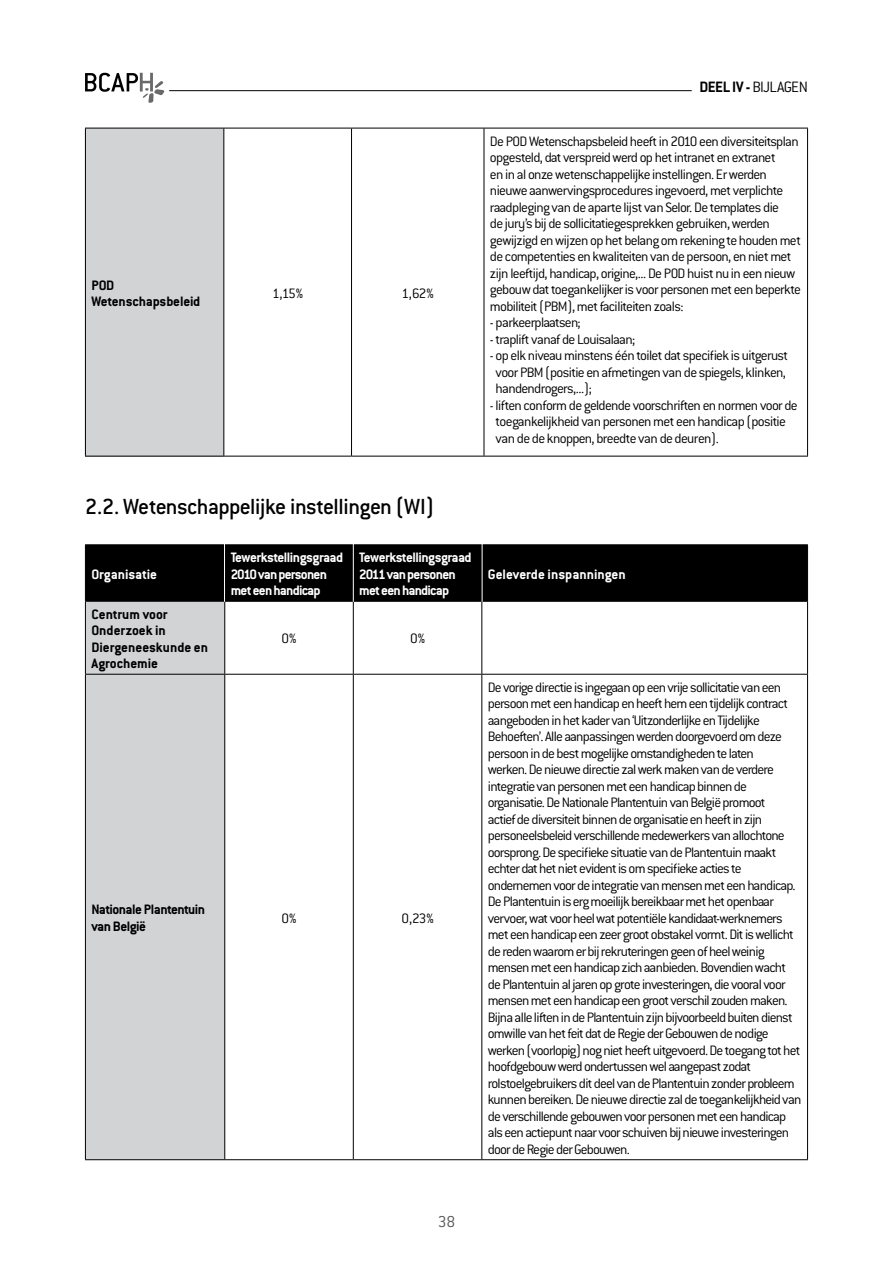
<style>
.page{position:relative;width:893px;height:1263px;background:#fff}
.page>*{position:absolute;margin:0;border:0;box-sizing:border-box;transform-origin:0 0}
.t1{font:500 24px "Conduit ITC";letter-spacing:-.015em;color:#000}
.t2{font:300 17.4px "Conduit ITC";color:#58595b}
.t3{font:300 16.5px "Conduit ITC";letter-spacing:-.045em;color:#000}
.t4{font:300 15px/16.5px "Conduit ITC";letter-spacing:-.05em;color:#000}
.t5{font:700 15px/16.5px "Conduit ITC";letter-spacing:-.05em;color:#fff}
.t6{font:700 15px/16.5px "Conduit ITC";color:#000}
.t7{font:700 15px/16.5px "Conduit ITC";letter-spacing:-.035em;color:#000}
.t8{font:700 15px "Conduit ITC";color:#fff}
.s1{font-weight:700}
</style>
<div class="page">
<div style="left:85px;top:128px;width:139px;height:328px;background:#d1d3d4"></div>
<hr style="left:85px;top:128px;width:1px;height:328px;background:#000">
<hr style="left:85px;top:128px;width:139px;height:1px;background:#000">
<hr style="left:85px;top:456px;width:139px;height:1px;background:#000">
<hr style="left:223px;top:128px;width:1px;height:328px;background:#000">
<hr style="left:224px;top:128px;width:128px;height:1px;background:#000">
<hr style="left:224px;top:456px;width:128px;height:1px;background:#000">
<hr style="left:351px;top:128px;width:1px;height:328px;background:#000">
<hr style="left:352px;top:128px;width:132px;height:1px;background:#000">
<hr style="left:352px;top:456px;width:132px;height:1px;background:#000">
<hr style="left:484px;top:128px;width:1px;height:328px;background:#000">
<hr style="left:484px;top:128px;width:324px;height:1px;background:#000">
<hr style="left:807px;top:128px;width:1px;height:328px;background:#000">
<hr style="left:484px;top:456px;width:324px;height:1px;background:#000">
<div style="left:86px;top:545px;width:721px;height:56px;background:#000"></div>
<div style="left:86px;top:602px;width:138px;height:557px;background:#d1d3d4"></div>
<hr style="left:85px;top:545px;width:1px;height:56px;background:#000">
<hr style="left:85px;top:544px;width:140px;height:1px;background:#000">
<hr style="left:225px;top:544px;width:128px;height:1px;background:#000">
<hr style="left:353px;top:544px;width:129px;height:1px;background:#000">
<hr style="left:481px;top:545px;width:1px;height:56px;background:#000">
<hr style="left:482px;top:544px;width:326px;height:1px;background:#000">
<hr style="left:807px;top:545px;width:1px;height:56px;background:#000">
<hr style="left:85px;top:602px;width:1px;height:72px;background:#000">
<hr style="left:85px;top:601px;width:140px;height:1px;background:#000">
<hr style="left:224px;top:602px;width:1px;height:72px;background:#000">
<hr style="left:225px;top:601px;width:128px;height:1px;background:#000">
<hr style="left:353px;top:602px;width:1px;height:72px;background:#000">
<hr style="left:353px;top:601px;width:129px;height:1px;background:#000">
<hr style="left:481px;top:602px;width:1px;height:72px;background:#000">
<hr style="left:482px;top:601px;width:326px;height:1px;background:#000">
<hr style="left:807px;top:602px;width:1px;height:72px;background:#000">
<hr style="left:85px;top:675px;width:1px;height:484px;background:#000">
<hr style="left:85px;top:674px;width:140px;height:1px;background:#000">
<hr style="left:85px;top:1159px;width:140px;height:1px;background:#000">
<hr style="left:224px;top:675px;width:1px;height:484px;background:#000">
<hr style="left:225px;top:674px;width:128px;height:1px;background:#000">
<hr style="left:225px;top:1159px;width:128px;height:1px;background:#000">
<hr style="left:353px;top:675px;width:1px;height:484px;background:#000">
<hr style="left:353px;top:674px;width:129px;height:1px;background:#000">
<hr style="left:353px;top:1159px;width:129px;height:1px;background:#000">
<hr style="left:481px;top:675px;width:1px;height:484px;background:#000">
<hr style="left:482px;top:674px;width:326px;height:1px;background:#000">
<hr style="left:807px;top:675px;width:1px;height:484px;background:#000">
<hr style="left:482px;top:1159px;width:326px;height:1px;background:#000">
<hr style="left:224px;top:542px;width:1px;height:60px;background:#fff">
<hr style="left:353px;top:542px;width:1px;height:60px;background:#fff">
<hr style="left:482px;top:542px;width:1px;height:60px;background:#fff">
<hr style="left:169px;top:90px;width:523px;height:1px;background:#000">
<svg style="left:85px;top:73px;width:80px;height:30px"></svg>
<p class="t6" style="left:91px;top:276px;width:110px">POD<br>Wetenschapsbeleid</p>
<p class="t4" style="left:272px;top:285px;width:33px">1,15%</p>
<p class="t4" style="left:402px;top:285px;width:34px">1,62%</p>
<p class="t3" style="left:699px;top:78px;width:110px"><span class="s1">Deel IV -</span> BIJLAGEN</p>
<p class="t4" style="left:490px;top:133px;width:313px">De POD Wetenschapsbeleid heeft in 2010 een diversiteitsplan opgesteld, dat verspreid werd op het intranet en extranet<br>en in al onze wetenschappelijke instellingen. Er werden nieuwe aanwervingsprocedures ingevoerd, met verplichte raadpleging van de aparte lijst van Selor. De templates die<br>de jury’s bij de sollicitatiegesprekken gebruiken, werden gewijzigd en wijzen op het belang om rekening te houden met de competenties en kwaliteiten van de persoon, en niet met zijn leeftijd, handicap, origine,... De POD huist nu in een nieuw gebouw dat toegankelijker is voor personen met een beperkte mobiliteit (PBM ), met faciliteiten zoals:</p>
<p class="t4" style="left:490px;top:314px;width:92px">- parkeerplaatsen;</p>
<p class="t4" style="left:490px;top:331px;width:147px">- traplift vanaf de Louisalaan;</p>
<p class="t4" style="left:496px;top:347px;width:294px;text-indent:-6px">- op elk niveau minstens één toilet dat specifiek is uitgerust voor PBM (positie en afmetingen van de spiegels, klinken, handendrogers,...);</p>
<p class="t4" style="left:496px;top:397px;width:304px;text-indent:-6px">- liften conform de geldende voorschriften en normen voor de toegankelijkheid van personen met een handicap (positie van de de knoppen, breedte van de deuren).</p>
<h1 class="t1" style="left:85px;top:493px;width:351px">2.2. Wetenschappelijke instellingen (WI)</h1>
<p class="t5" style="left:91px;top:565px;width:67px">Organisatie</p>
<p class="t6" style="left:91px;top:605px;width:118px">Centrum voor<br>Onderzoek in<br>Diergeneeskunde en<br>Agrochemie</p>
<p class="t5" style="left:231px;top:549px;width:114px">Tewerkstellingsgraad<br>2010 van personen met een handicap</p>
<p class="t5" style="left:359px;top:549px;width:114px">Tewerkstellingsgraad<br>2011 van personen met een handicap</p>
<p class="t4" style="left:282px;top:630px;width:16px">0%</p>
<p class="t4" style="left:410px;top:630px;width:16px">0%</p>
<p class="t7" style="left:91px;top:901px;width:115px">Nationale Plantentuin van België</p>
<p class="t4" style="left:282px;top:910px;width:16px">0%</p>
<p class="t4" style="left:401px;top:910px;width:34px">0,23%</p>
<p class="t8" style="left:488px;top:565px;width:140px">Geleverde inspanningen</p>
<p class="t4" style="left:488px;top:679px;width:315px">De vorige directie is ingegaan op een vrije sollicitatie van een persoon met een handicap en heeft hem een tijdelijk contract aangeboden in het kader van ‘Uitzonderlijke en Tijdelijke Behoeften’. Alle aanpassingen werden doorgevoerd om deze persoon in de best mogelijke omstandigheden te laten<br>werken. De nieuwe directie zal werk maken van de verdere integratie van personen met een handicap binnen de organisatie. De Nationale Plantentuin van België promoot<br>actief de diversiteit binnen de organisatie en heeft in zijn personeelsbeleid verschillende medewerkers van allochtone oorsprong. De specifieke situatie van de Plantentuin maakt echter dat het niet evident is om specifieke acties te ondernemen voor de integratie van mensen met een handicap.<br>De Plantentuin is erg moeilijk bereikbaar met het openbaar vervoer, wat voor heel wat potentiële kandidaat-werknemers met een handicap een zeer groot obstakel vormt. Dit is wellicht de reden waarom er bij rekruteringen geen of heel weinig mensen met een handicap zich aanbieden. Bovendien wacht de Plantentuin al jaren op grote investeringen, die vooral voor mensen met een handicap een groot verschil zouden maken.<br>Bijna alle liften in de Plantentuin zijn bijvoorbeeld buiten dienst omwille van het feit dat de Regie der Gebouwen de nodige werken (voorlopig) nog niet heeft uitgevoerd. De toegang tot het hoofdgebouw werd ondertussen wel aangepast zodat rolstoelgebruikers dit deel van de Plantentuin zonder probleem kunnen bereiken. De nieuwe directie zal de toegankelijkheid van de verschillende gebouwen voor personen met een handicap als een actiepunt naar voor schuiven bij nieuwe investeringen door de Regie der Gebouwen.</p>
<p class="t2" style="left:438px;top:1212px;width:19px">38</p>
</div>
